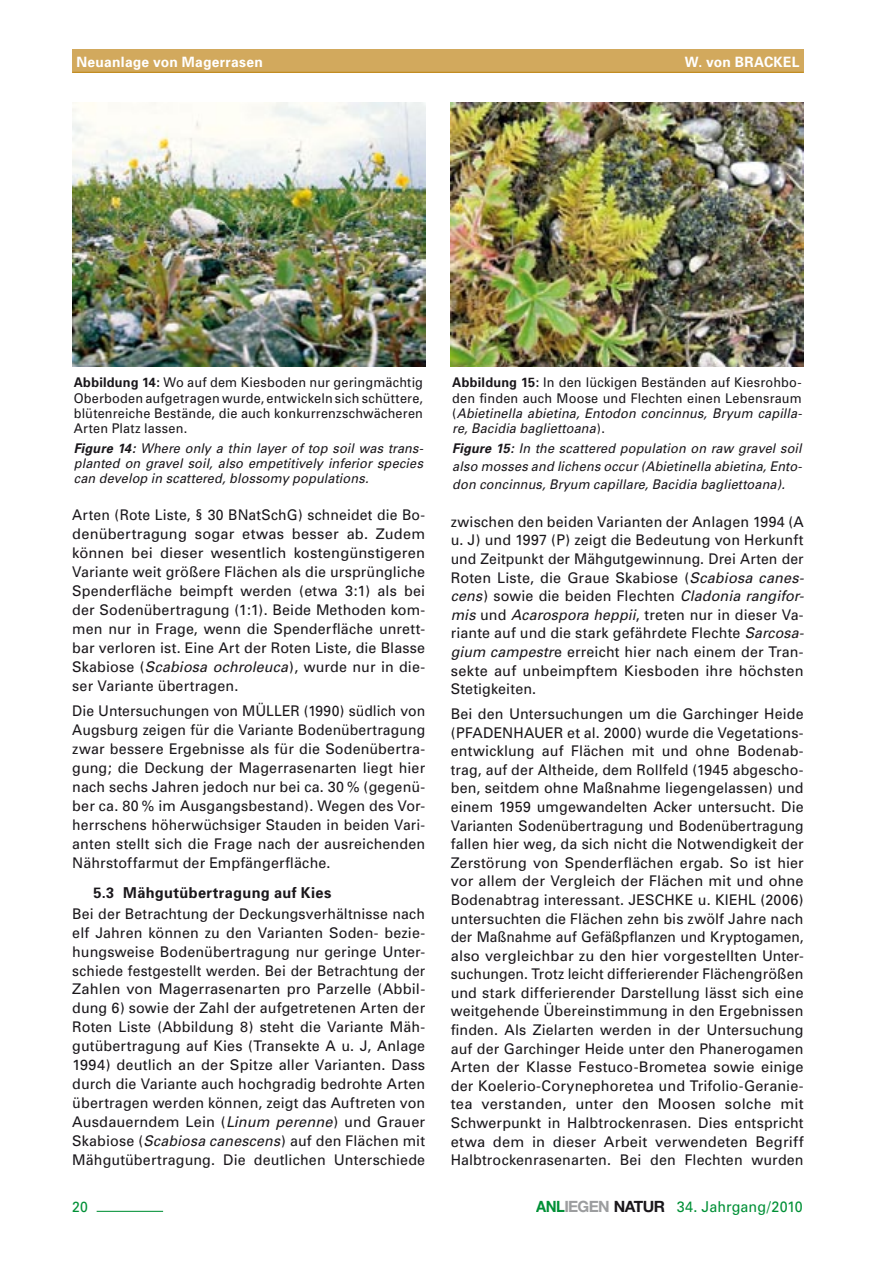
<style>
.page{position:relative;width:893px;height:1263px;background:#fff}
.page>*{position:absolute;margin:0;border:0;box-sizing:border-box;transform-origin:0 0}
.t1{font:15px "Univers";color:#009036;scale:.95 1}
.t2{font:700 15px "Univers";letter-spacing:.025em;color:#1a171b}
.t3{font:14.7px/18.6px "Univers";letter-spacing:.01em;color:#1a171b;text-align:justify}
.t4{font:14.7px/18.9px "Univers";letter-spacing:.01em;color:#1a171b;text-align:justify;scale:.95 1}
.t5{font:14.7px/18.9px "Univers";letter-spacing:.01em;color:#1a171b;text-align:justify;scale:.96 1}
.t6{font:14.7px "Univers";color:#009036;scale:.95 1}
.t7{font:700 14.25px "Univers";letter-spacing:.02em;color:#fff}
.t8{font:13.35px/15.3px "Univers";letter-spacing:.015em;color:#1a171b;text-align:justify;scale:.95 1}
.t9{font:italic 13.35px/15.3px "Univers";letter-spacing:.01em;color:#1a171b;text-align:justify;scale:.95 1}
.s1{font-weight:700}
.s2{font-style:italic}
.s3{font-family:"Helvetica Neue";font-weight:700;font-size:15.6px}
.s4{font-family:"Helvetica Neue";font-weight:700;font-size:15.6px;color:#9c9d9f}
.s5{font-family:"Helvetica Neue";font-weight:700;font-size:15.6px;color:#1a171b}
</style>
<div class="page">
<div style="left:72px;top:49px;width:732px;height:23px;background:#d2a95d"></div>
<hr style="left:97px;top:1211px;width:66px;height:1px;background:#009036">
<hr style="left:72px;top:72px;width:732px;height:1px;background:#be8614">
<img style="left:72px;top:102px;width:353px;height:265px">
<img style="left:451px;top:102px;width:353px;height:265px">
<p class="t7" style="left:77px;top:53px;width:188px">Neuanlage von Magerrasen</p>
<p class="t7" style="left:685px;top:53px;width:116px">W. von BRACKEL</p>
<p class="t8" style="left:74px;top:375px;width:369px"><span class="s1">Abbildung 14:</span> Wo auf dem Kiesboden nur geringmächtig Oberboden aufgetragen wurde, entwickeln sich schüttere, blütenreiche Bestände, die auch konkurrenzschwächeren Arten Platz lassen.</p>
<p class="t9" style="left:74px;top:441px;width:369px"><span class="s1">Figure 14:</span> Where only a thin layer of top soil was trans&shy;planted on gravel soil, also empetitively inferior species can develop in scattered, blossomy populations.</p>
<p class="t4" style="left:72px;top:506px;width:373px">Arten (Rote Liste, § 30 BNatSchG) schneidet die Bo&shy;denübertragung sogar etwas besser ab. Zudem können bei dieser wesentlich kostengünstigeren Variante weit größere Flächen als die ursprüngliche Spenderfläche beimpft werden (etwa 3:1) als bei der Sodenübertragung (1:1). Beide Methoden kom&shy;men nur in Frage, wenn die Spenderfläche unrett&shy;bar verloren ist. Eine Art der Roten Liste, die Blasse Skabiose (<span class="s2">Scabiosa ochroleuca</span>), wurde nur in die&shy;ser Variante übertragen.</p>
<p class="t4" style="left:72px;top:702px;width:373px">Die U ntersuchungen von Mü ller (1990) südlich von Augsburg zeigen für die Variante Bodenübertragung zwar bessere Ergebnisse als für die Sodenübertra&shy;gung; die Deckung der Magerrasenarten liegt hier nach sechs Jahren jedoch nur bei ca. 30 % (gegenü&shy;ber ca. 80 % im Ausgangsbestand). Wegen des Vor&shy;herrschens höherwüchsiger Stauden in beiden Vari&shy;anten stellt sich die Frage nach der ausreichenden Nährstoffarmut der Empfängerfläche.</p>
<p class="t2" style="left:94px;top:883px;width:239px">5.3 Mähgutübertragung auf Kies</p>
<p class="t5" style="left:72px;top:904px;width:369px">Bei der Betrachtung der Deckungsverhältnisse nach elf Jahren können zu den Varianten Soden- bezie&shy;hungsweise Bodenübertragung nur geringe U nter&shy;schiede festgestellt werden. Bei der Betrachtung der Zahlen von Magerrasenarten pro Parzelle (Abbil&shy;dung 6) sowie der Zahl der aufgetretenen Arten der Roten Liste (Abbildung 8) steht die Variante Mäh&shy;gutübertragung auf Kies (Transekte A u. J, Anlage 1994) deutlich an der Spitze aller Varianten. Dass durch die Variante auch hochgradig bedrohte Arten übertragen werden können, zeigt das Auftreten von Ausdauerndem Lein (<span class="s2">Linum perenne</span>) und Grauer Skabiose (<span class="s2">Scabiosa canescens</span>) auf den Flächen mit Mähgutübertragung. Die deutlichen U nterschiede</p>
<p class="t6" style="left:72px;top:1198px;width:18px">20</p>
<p class="t8" style="left:452px;top:375px;width:370px"><span class="s1">Abbildung 15:</span> In den lückigen Beständen auf Kiesrohbo&shy;den finden auch Moose und Flechten einen Lebensraum (<span class="s2">Abietinella abietina, Entodon concinnus, Bryum capilla&shy;re, Bacidia bagliettoana</span>).</p>
<p class="t9" style="left:452px;top:439px;width:370px;line-height:18.3px"><span class="s1">Figure 15:</span> In the scattered population on raw gravel soil also mosses and lichens occur (Abietinella abietina, Ento&shy;don concinnus, Bryum capillare, Bacidia bagliettoana).</p>
<p class="t3" style="left:451px;top:512px;width:355px">zwischen den beiden Varianten der Anlagen 1994 (A u. J) und 1997 (P) zeigt die Bedeutung von Herkunft und Zeitpunkt der Mähgutgewinnung. Drei Arten der Roten Liste, die Graue Skabiose (<span class="s2">Scabiosa canes&shy;cens</span>) sowie die beiden Flechten <span class="s2">Cladonia rangifor&shy;mis</span> und <span class="s2">Acarospora heppii</span>, treten nur in dieser Va&shy;riante auf und die stark gefährdete Flechte <span class="s2">Sarcosa&shy;gium campestr</span>e erreicht hier nach einem der Tran&shy;sekte auf unbeimpftem Kiesboden ihre höchsten Stetigkeiten.</p>
<p class="t3" style="left:451px;top:705px;width:354px">Bei den U ntersuchungen um die Garchinger Heide (Pfadenhauer et al. 2000) wurde die Vegetations&shy;entwicklung auf Flächen mit und ohne Bodenab&shy;trag, auf der Altheide, dem Rollfeld (1945 abgescho&shy;ben, seitdem ohne Maßnahme liegengelassen) und einem 1959 umgewandelten Acker untersucht. Die Varianten Sodenübertragung und Bodenübertragung fallen hier weg, da sich nicht die Notwendigkeit der Zerstörung von Spenderflächen ergab. So ist hier vor allem der Vergleich der Flächen mit und ohne Bodenabtrag interessant. Jesch ke u. Ki eh l (2006) untersuchten die Flächen zehn bis zwölf Jahre nach der Maßnahme auf Gefäßpflanzen und Kryptogamen, also vergleichbar zu den hier vorgestellten U nter&shy;suchungen. Trotz leicht differierender Flächen-größen und stark differierender Darstellung lässt sich eine weitgehende Übereinstimmung in den Ergebnissen finden. Als Zielarten werden in der U ntersuchung auf der Garchinger Heide unter den Phanerogamen Arten der Klasse Festuco-Brometea sowie einige der Koelerio-Corynephoretea und Trifolio-Geranie&shy;tea verstanden, unter den Moosen solche mit Schwerpunkt in Halbtrockenrasen. Dies entspricht etwa dem in dieser Arbeit verwendeten Begriff Halbtrockenrasenarten. Bei den Flechten wurden</p>
<p class="t1" style="left:536px;top:1198px;width:282px"><span class="s3">ANL</span><span class="s4">IEGEN</span> <span class="s5">NATUR</span> 34. Jahrgang/2010</p>
</div>
